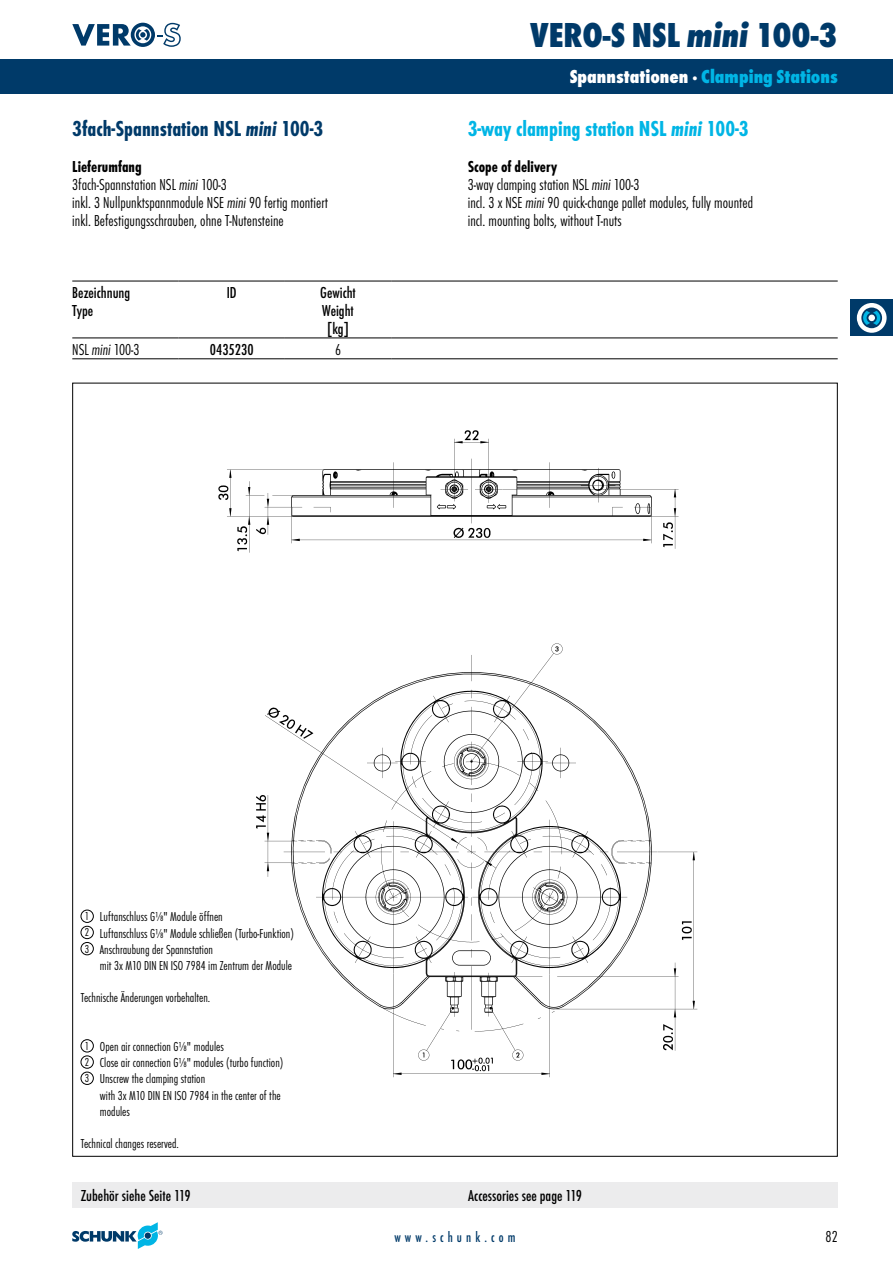
<style>
.page{position:relative;width:893px;height:1263px;background:#fff}
.page>*{position:absolute;margin:0;border:0;box-sizing:border-box;transform-origin:0 0}
.t1{font:36px "Futura TOT Ext Bol Con";color:#003a69}
.t2{font:22.5px "Futura TOT Bol Con";color:#00b5e5}
.t3{font:22.5px "Futura TOT Bol Con";color:#003a69}
.t4{font:19.5px "Futura TOT Ext Bol Con";color:#00b5e5}
.t5{font:16.5px/18px "Futura TOT Lig Con";color:#000}
.t6{font:16.5px/18px "Futura TOT Med Con";color:#000}
.t7{font:16.5px "Futura TOT Bol Con";color:#000}
.t8{font:15px "Futura TOT Med Con";letter-spacing:.285em;color:#003a69;scale:.95 1}
.t9{font:13.5px/16.2px "Futura TOT Lig Con";color:#000}
.s1{font-family:"Futura TOT Ext Bol Con Obl"}
.s2{font-family:"Futura TOT Bol Con Obl"}
.s3{font-family:"Futura TOT Lig Con Obl"}
.s4{color:#fff}
.s5{font-size:12px}
</style>
<div class="page">
<svg style="left:72px;top:1222px;width:90px;height:27px"></svg>
<img style="left:91px;top:430px;width:607px;height:653px">
<hr style="left:72px;top:281px;width:107px;height:1px;background:#000">
<hr style="left:179px;top:281px;width:106px;height:1px;background:#000">
<hr style="left:285px;top:281px;width:106px;height:1px;background:#000">
<hr style="left:391px;top:281px;width:447px;height:1px;background:#000">
<hr style="left:72px;top:338px;width:107px;height:1px;background:#000">
<hr style="left:179px;top:338px;width:106px;height:1px;background:#000">
<hr style="left:285px;top:338px;width:106px;height:1px;background:#000">
<hr style="left:391px;top:338px;width:447px;height:1px;background:#000">
<hr style="left:72px;top:358px;width:107px;height:1px;background:#000">
<hr style="left:179px;top:358px;width:106px;height:1px;background:#000">
<hr style="left:285px;top:358px;width:106px;height:1px;background:#000">
<hr style="left:391px;top:358px;width:447px;height:1px;background:#000">
<div style="left:81px;top:910px;width:13px;height:13px;border:1px solid #000;border-radius:50%"></div>
<div style="left:81px;top:926px;width:13px;height:13px;border:1px solid #000;border-radius:50%"></div>
<div style="left:81px;top:942px;width:13px;height:13px;border:1px solid #000;border-radius:50%"></div>
<div style="left:81px;top:1039px;width:13px;height:13px;border:1px solid #000;border-radius:50%"></div>
<div style="left:81px;top:1056px;width:13px;height:12px;border:1px solid #000;border-radius:50%"></div>
<div style="left:81px;top:1072px;width:13px;height:13px;border:1px solid #000;border-radius:50%"></div>
<div style="left:0;top:60px;width:893px;height:34px;background:#003a69"></div>
<svg style="left:72px;top:23px;width:109px;height:24px"></svg>
<div style="left:72px;top:1182px;width:766px;height:26px;background:#ececed"></div>
<div style="left:850px;top:300px;width:43px;height:36px;background:#003a69"></div>
<svg style="left:857px;top:303px;width:30px;height:30px"></svg>
<h1 class="t1" style="left:530px;top:15px;width:309px">VERO-S NSL <span class="s1">mini</span> 100-3</h1>
<h2 class="t3" style="left:72px;top:115px;width:252px">3fach-Spannstation NSL <span class="s2">mini</span> 100-3</h2>
<p class="t7" style="left:72px;top:157px;width:71px">Lieferumfang</p>
<p class="t5" style="left:72px;top:176px;width:257px">3fach-Spannstation NSL <span class="s3">mini</span> 100-3<br>inkl. 3 Nullpunktspannmodule NSE <span class="s3">mini</span> 90 fertig montiert inkl. Befestigungsschrauben, ohne T-Nutensteine</p>
<p class="t6" style="left:72px;top:283px;width:59px">Bezeichnung<br>Type</p>
<p class="t6" style="left:227px;top:283px;width:11px">ID</p>
<p class="t6" style="left:320px;top:283px;width:37px;text-align:center">Gewicht<br>Weight [kg]</p>
<p class="t5" style="left:72px;top:340px;width:69px">NSL <span class="s3">mini</span> 100-3</p>
<p class="t6" style="left:210px;top:340px;width:45px">0435230</p>
<p class="t5" style="left:335px;top:340px;width:8px">6</p>
<h3 class="t4" style="left:570px;top:66px;width:269px"><span class="s4">Spannstationen ·</span> Clamping Stations</h3>
<h2 class="t2" style="left:468px;top:115px;width:282px">3-way clamping station NSL <span class="s2">mini</span> 100-3</h2>
<p class="t7" style="left:468px;top:157px;width:91px">Scope of delivery</p>
<p class="t5" style="left:468px;top:176px;width:287px">3-way clamping station NSL <span class="s3">mini</span> 100-3<br>incl. 3 x NSE <span class="s3">mini</span> 90 quick-change pallet modules, fully mounted incl. mounting bolts, without T-nuts</p>
<p class="t9" style="left:85px;top:909px;width:210px"><span class="s5">1</span> Luftanschluss G⅛" Module öffnen<br><span class="s5">2</span> Luftanschluss G⅛" Module schließen (Turbo-Funktion)<br><span class="s5">3</span> Anschraubung der Spannstation</p>
<p class="t9" style="left:100px;top:957px;width:194px">mit 3x M10 DIN EN ISO 7984 im Zentrum der Module</p>
<p class="t9" style="left:81px;top:990px;width:131px">Technische Änderungen vorbehalten.</p>
<p class="t9" style="left:85px;top:1038px;width:200px"><span class="s5">1</span> Open air connection G⅛" modules<br><span class="s5">2</span> Close air connection G⅛" modules (turbo function)<br><span class="s5">3</span> Unscrew the clamping station</p>
<p class="t9" style="left:100px;top:1087px;width:182px">with 3x M10 DIN EN ISO 7984 in the center of the modules</p>
<p class="t9" style="left:81px;top:1135px;width:100px">Technical changes reserved.</p>
<p class="t6" style="left:81px;top:1187px;width:111px">Zubehör siehe Seite 119</p>
<p class="t6" style="left:468px;top:1187px;width:115px">Accessories see page 119</p>
<p class="t8" style="left:394px;top:1228px;width:129px">www.schunk.com</p>
<p class="t5" style="left:826px;top:1227px;width:14px">82</p>
</div>
